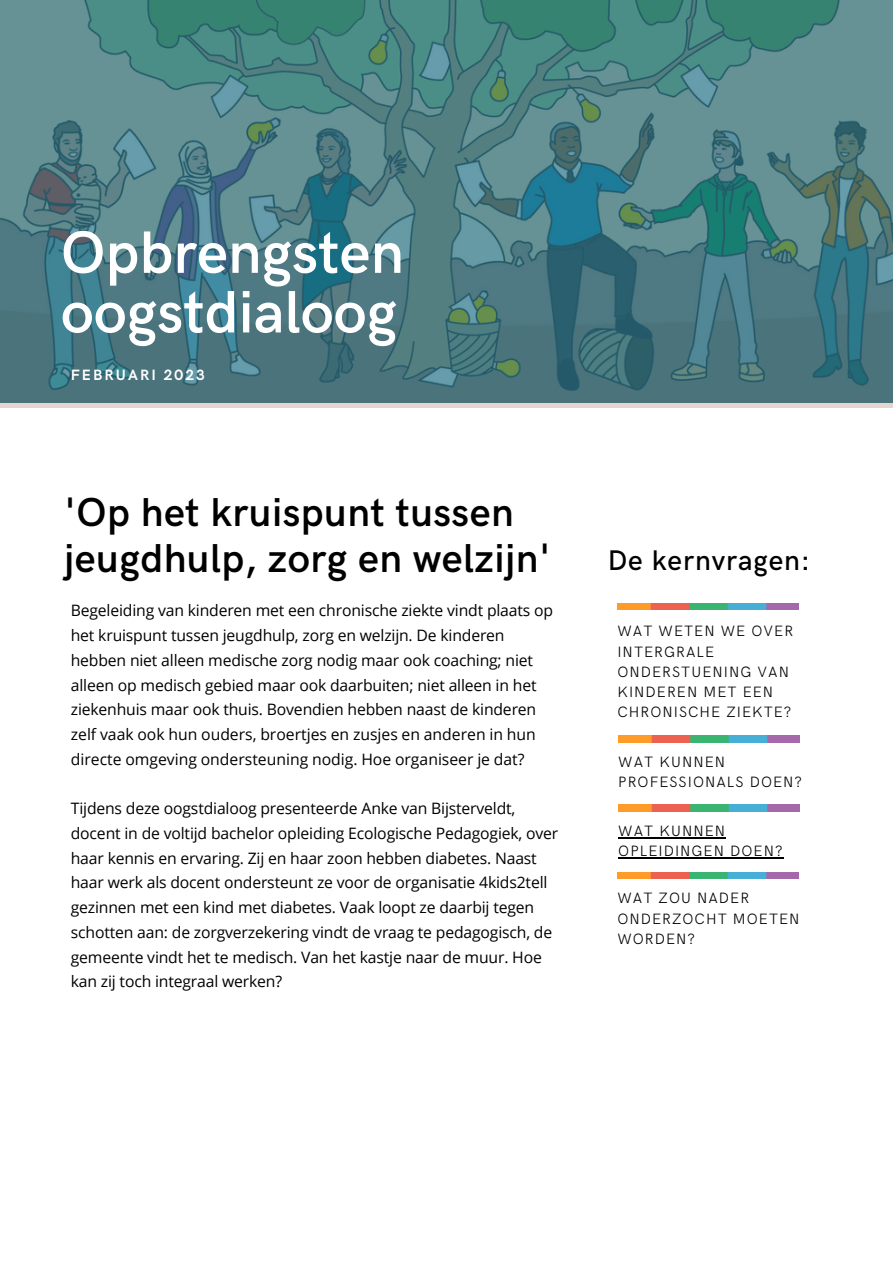
<style>
.page{position:relative;width:893px;height:1264px;background:#fff}
.page>*{position:absolute;margin:0;border:0;box-sizing:border-box;transform-origin:0 0}
.t1{font:600 60px/59.6px "HK Grotesk";color:#fff}
.t2{font:600 40.5px/46px "HK Grotesk";letter-spacing:.01em;color:#000}
.t3{font:500 28.5px "HK Grotesk";letter-spacing:.03em;color:#000}
.t4{font:15.75px/24.8px "Open Sans";letter-spacing:-.01em;color:#000}
.t5{font:300 15px/20.2px "HK Grotesk";letter-spacing:.07em;color:#000}
.t6{font:700 15px "HK Grotesk";letter-spacing:.14em;color:#fff}
</style>
<div class="page">
<img style="left:0;top:0;width:892px;height:407px">
<img style="left:617px;top:603px;width:181px;height:7px">
<hr style="left:618px;top:837px;width:108px;height:1px;background:#000">
<hr style="left:618px;top:857px;width:165px;height:1px;background:#000">
<img style="left:618px;top:735px;width:181px;height:7px">
<img style="left:618px;top:805px;width:181px;height:6px">
<img style="left:617px;top:872px;width:181px;height:6px">
<h1 class="t1" style="left:61px;top:225px;width:345px">Opbrengsten oogstdialoog</h1>
<p class="t6" style="left:71px;top:366px;width:135px">FEBRUARI 2023</p>
<h2 class="t2" style="left:64px;top:491px;width:488px">'Op het kruispunt tussen jeugdhulp, zorg en welzijn'</h2>
<p class="t4" style="left:71px;top:597px;width:484px">Begeleiding van kinderen met een chronische ziekte vindt plaats op het kruispunt tussen jeugdhulp, zorg en welzijn. De kinderen hebben niet alleen medische zorg nodig maar ook coaching; niet alleen op medisch gebied maar ook daarbuiten; niet alleen in het ziekenhuis maar ook thuis. Bovendien hebben naast de kinderen zelf vaak ook hun ouders, broertjes en zusjes en anderen in hun directe omgeving ondersteuning nodig. Hoe organiseer je dat?</p>
<p class="t4" style="left:71px;top:795px;width:489px">Tijdens deze oogstdialoog presenteerde Anke van Bijsterveldt, docent in de voltijd bachelor opleiding Ecologische Pedagogiek, over haar kennis en ervaring. Zij en haar zoon hebben diabetes. Naast haar werk als docent ondersteunt ze voor de organisatie 4kids2tell gezinnen met een kind met diabetes. Vaak loopt ze daarbij tegen schotten aan: de zorgverzekering vindt de vraag te pedagogisch, de gemeente vindt het te medisch. Van het kastje naar de muur. Hoe kan zij toch integraal werken?</p>
<h3 class="t3" style="left:607px;top:545px;width:204px">De kernvragen:</h3>
<p class="t5" style="left:617px;top:621px;width:177px">WAT WETEN WE OVER<br>INTERGRALE<br>ONDERSTUENING VAN<br>KINDEREN MET EEN<br>CHRONISCHE ZIEKTE?</p>
<p class="t5" style="left:618px;top:752px;width:185px">WAT KUNNEN<br>PROFESSIONALS DOEN?</p>
<p class="t5" style="left:618px;top:821px;width:166px">WAT KUNNEN<br>OPLEIDINGEN DOEN?</p>
<p class="t5" style="left:617px;top:888px;width:184px">WAT ZOU NADER<br>ONDERZOCHT MOETEN<br>WORDEN?</p>
</div>
